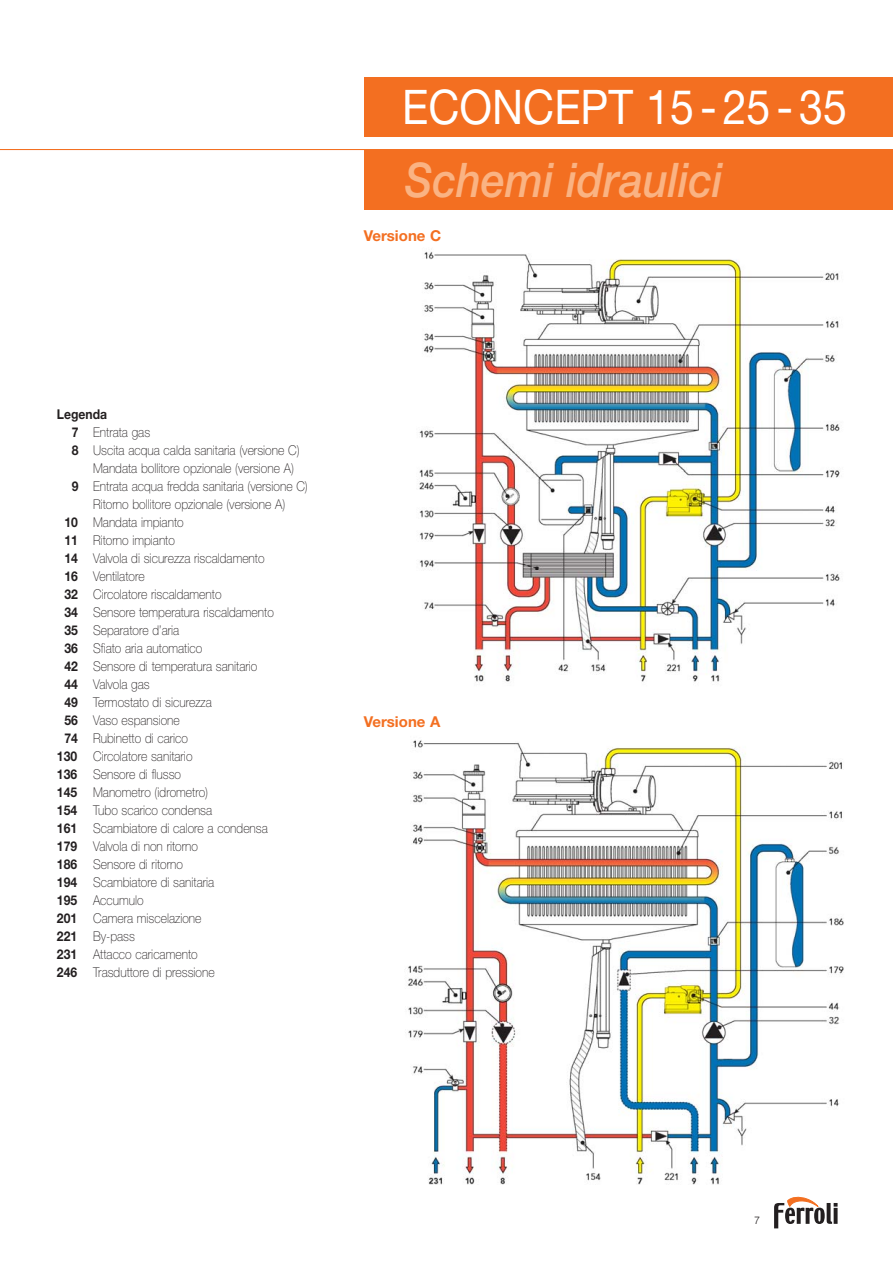
<style>
.page{position:relative;width:893px;height:1263px;background:#fff}
.page>*{position:absolute;margin:0;border:0;box-sizing:border-box;transform-origin:0 0}
.t1{font:47.7px "Helvetica Neue";color:#fff;scale:.9 1}
.t2{font:italic 500 47.7px "Helvetica Neue";color:#fab383;scale:.9 1}
.t3{font:700 15px "Helvetica Neue";color:#f36f21}
.t4{font:100 13.5px "Helvetica Neue";color:#231f20;scale:.9 1}
.t5{font:700 13.5px "Helvetica Neue";color:#231f20;scale:.9 1}
.t6{font:300 10.5px "Helvetica";color:#231f20}
.s1{font-weight:700}
</style>
<div class="page">
<img style="left:408px;top:740px;width:436px;height:445px">
<svg style="left:774px;top:1196px;width:63px;height:32px"></svg>
<hr style="left:0;top:149px;width:892px;height:1px;background:#f36f21">
<div style="left:364px;top:77px;width:528px;height:60px;background:#f36f21"></div>
<div style="left:364px;top:150px;width:528px;height:60px;background:#f36f21"></div>
<img style="left:419px;top:252px;width:421px;height:430px">
<h1 class="t1" style="left:402px;top:90px;width:495px">ECONCEPT 15 - 25 - 35</h1>
<h1 class="t2" style="left:405px;top:163px;width:355px">Schemi idraulici</h1>
<p class="t3" style="left:364px;top:230px;width:79px">Versione C</p>
<p class="t5" style="left:57px;top:410px;width:57px">Legenda</p>
<p class="t4" style="left:72px;top:428px;width:89px"><span class="s1">7</span> Entrata gas</p>
<p class="t4" style="left:72px;top:446px;width:254px"><span class="s1">8</span> Uscita acqua calda sanitaria (versione C)</p>
<p class="t4" style="left:93px;top:464px;width:225px">Mandata bollitore opzionale (versione A)</p>
<p class="t4" style="left:72px;top:482px;width:264px"><span class="s1">9</span> Entrata acqua fredda sanitaria (versione C)</p>
<p class="t4" style="left:93px;top:500px;width:215px">Ritorno bollitore opzionale (versione A)</p>
<p class="t4" style="left:64px;top:518px;width:134px"><span class="s1">10</span> Mandata impianto</p>
<p class="t4" style="left:64px;top:536px;width:124px"><span class="s1">11</span> Ritorno impianto</p>
<p class="t4" style="left:64px;top:554px;width:224px"><span class="s1">14</span> Valvola di sicurezza riscaldamento</p>
<p class="t4" style="left:64px;top:572px;width:91px"><span class="s1">16</span> Ventilatore</p>
<p class="t4" style="left:64px;top:590px;width:176px"><span class="s1">32</span> Circolatore riscaldamento</p>
<p class="t4" style="left:64px;top:608px;width:234px"><span class="s1">34</span> Sensore temperatura riscaldamento</p>
<p class="t4" style="left:64px;top:626px;width:129px"><span class="s1">35</span> Separatore d’aria</p>
<p class="t4" style="left:64px;top:644px;width:155px"><span class="s1">36</span> Sfiato aria automatico</p>
<p class="t4" style="left:64px;top:662px;width:216px"><span class="s1">42</span> Sensore di temperatura sanitario</p>
<p class="t4" style="left:64px;top:680px;width:96px"><span class="s1">44</span> Valvola gas</p>
<p class="t4" style="left:64px;top:698px;width:165px"><span class="s1">49</span> Termostato di sicurezza</p>
<p class="t4" style="left:64px;top:716px;width:130px"><span class="s1">56</span> Vaso espansione</p>
<p class="t4" style="left:64px;top:734px;width:139px"><span class="s1">74</span> Rubinetto di carico</p>
<p class="t4" style="left:57px;top:752px;width:152px"><span class="s1">130</span> Circolatore sanitario</p>
<p class="t4" style="left:57px;top:770px;width:139px"><span class="s1">136</span> Sensore di flusso</p>
<p class="t4" style="left:57px;top:788px;width:169px"><span class="s1">145</span> Manometro (idrometro)</p>
<p class="t4" style="left:57px;top:806px;width:174px"><span class="s1">154</span> Tubo scarico condensa</p>
<p class="t4" style="left:57px;top:824px;width:236px"><span class="s1">161</span> Scambiatore di calore a condensa</p>
<p class="t4" style="left:57px;top:842px;width:158px"><span class="s1">179</span> Valvola di non ritorno</p>
<p class="t4" style="left:57px;top:860px;width:141px"><span class="s1">186</span> Sensore di ritorno</p>
<p class="t4" style="left:57px;top:878px;width:176px"><span class="s1">194</span> Scambiatore di sanitaria</p>
<p class="t4" style="left:57px;top:896px;width:98px"><span class="s1">195</span> Accumulo</p>
<p class="t4" style="left:57px;top:914px;width:162px"><span class="s1">201</span> Camera miscelazione</p>
<p class="t4" style="left:57px;top:932px;width:88px"><span class="s1">221</span> By-pass</p>
<p class="t4" style="left:57px;top:950px;width:158px"><span class="s1">231</span> Attacco caricamento</p>
<p class="t4" style="left:57px;top:968px;width:177px"><span class="s1">246</span> Trasduttore di pressione</p>
<p class="t3" style="left:364px;top:716px;width:78px">Versione A</p>
<p class="t6" style="left:754px;top:1216px;width:7px">7</p>
</div>
